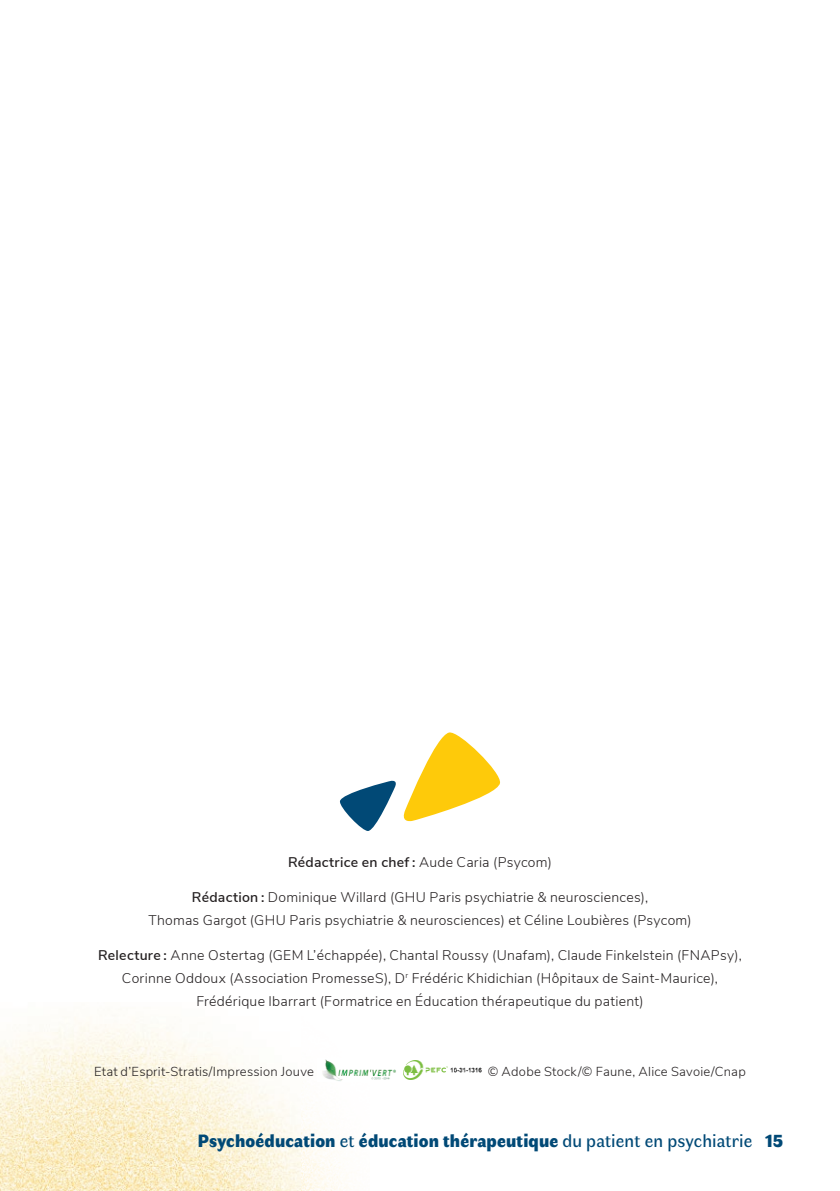
<style>
.page{position:relative;width:840px;height:1191px;background:#fff}
.page>*{position:absolute;margin:0;border:0;box-sizing:border-box;transform-origin:0 0}
.t1{font:900 18px "Faune Display";letter-spacing:.01em;color:#014976}
.t2{font:300 14px/23.4px "Nunito Sans";letter-spacing:.02em;color:#231f20;text-align:center}
.t3{font:600 14px "Nunito Sans";letter-spacing:.02em;color:#231f20}
.t4{font:300 13px "Nunito Sans";letter-spacing:.02em;color:#231f20}
.s1{font-weight:300}
.s2{font-weight:600}
.s3{font-family:"Faune Text";font-weight:400}
</style>
<div class="page">
<img style="left:0;top:1017px;width:347px;height:174px">
<img style="left:317px;top:1058px;width:79px;height:24px">
<img style="left:404px;top:1060px;width:78px;height:19px">
<svg style="left:339px;top:732px;width:161px;height:99px"></svg>
<p class="t3" style="left:288px;top:851px;width:265px">Rédactrice en chef : <span class="s1">Aude Caria (Psycom)</span></p>
<p class="t2" style="left:148px;top:884px;width:544px"><span class="s2">Rédaction :</span> Dominique Willard (GHU Paris psychiatrie &amp; neurosciences),<br>Thomas Gargot (GHU Paris psychiatrie &amp; neurosciences) et Céline Loubières (Psycom)</p>
<p class="t2" style="left:98px;top:942px;width:645px"><span class="s2">Relecture :</span> Anne Ostertag (GEM L’échappée), Chantal Roussy (Unafam), Claude Finkelstein (FNAPsy),<br>Corinne Oddoux (Association PromesseS), D<sup>r</sup> Frédéric Khidichian (Hôpitaux de Saint-Maurice),<br>Frédérique Ibarrart (Formatrice en Éducation thérapeutique du patient)</p>
<p class="t4" style="left:94px;top:1062px;width:221px">Etat d’Esprit-Stratis/Impression Jouve</p>
<p class="t4" style="left:487px;top:1062px;width:259px">© Adobe Stock/© Faune, Alice Savoie/Cnap</p>
<p class="t1" style="left:198px;top:1127px;width:586px">Psychoéducation <span class="s3">et</span> éducation thérapeutique <span class="s3">du patient en psychiatrie</span> 15</p>
</div>
